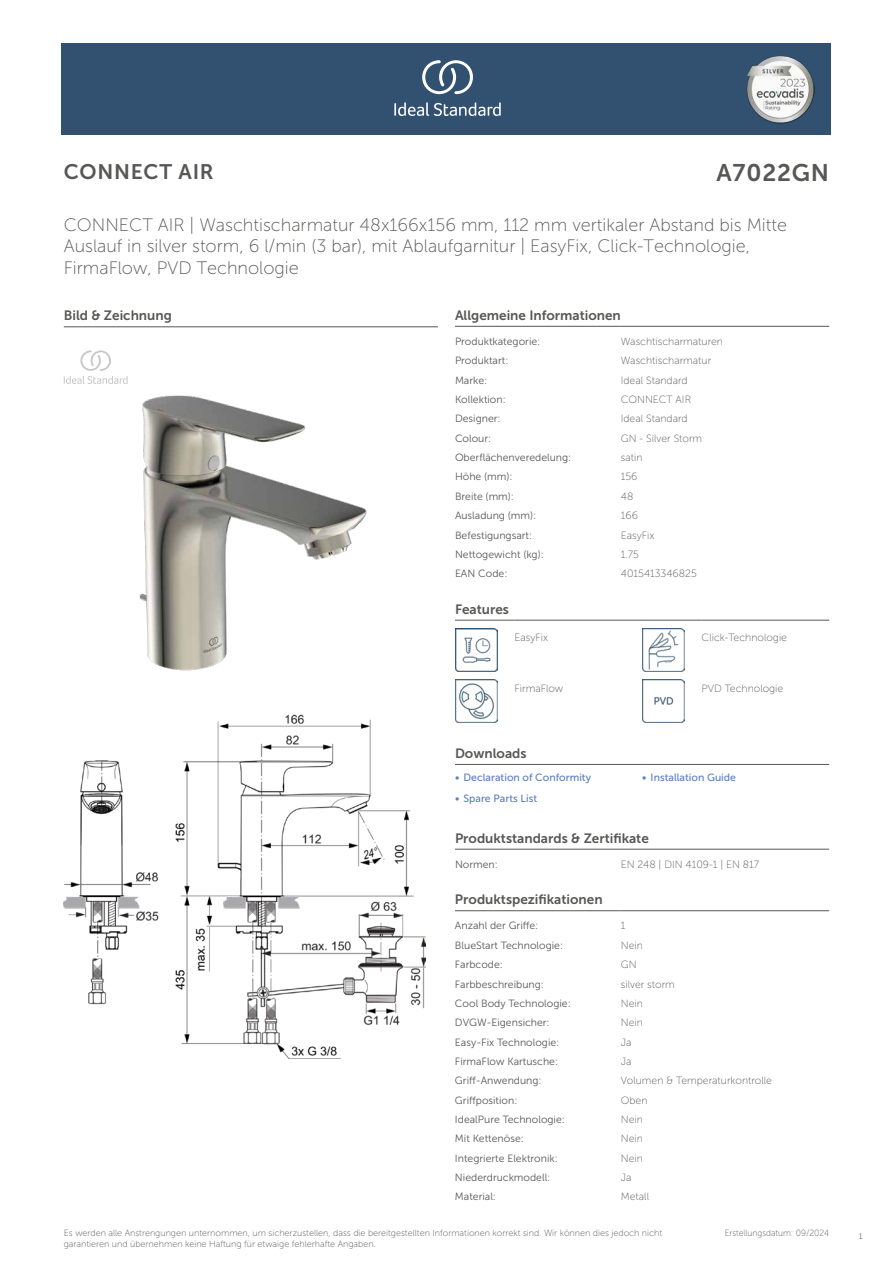
<style>
.page{position:relative;width:893px;height:1263px;background:#fff}
.page>*{position:absolute;margin:0;border:0;box-sizing:border-box;transform-origin:0 0}
.t1{font:24px "Museo Sans 700";letter-spacing:.035em;color:#575756}
.t2{font:21px "Museo Sans 700";letter-spacing:.035em;color:#575756}
.t3{font:18px/21.6px "Museo Sans 100";color:#575756}
.t4{font:13.5px "Museo Sans 700";color:#575756}
.t5{font:10.5px "Museo Sans 300";color:#575756}
.t6{font:10.5px "Museo Sans 100";color:#575756}
.t7{font:10.5px "Museo Sans 500";color:#5b7ebf}
.t8{font:9px/10.8px "Museo Sans 100";color:#575756}
.t9{font:9px "Museo Sans 100";color:#575756;scale:.95 1}
.t10{font:300 9px "Calibri";color:#575756;scale:.95 1}
</style>
<div class="page">
<div style="left:62px;top:43px;width:769px;height:91px;background:#325070"></div>
<hr style="left:455px;top:326px;width:166px;height:1px;background:#575756">
<hr style="left:621px;top:326px;width:208px;height:1px;background:#575756">
<hr style="left:455px;top:620px;width:59px;height:1px;background:#575756">
<hr style="left:514px;top:620px;width:128px;height:1px;background:#575756">
<hr style="left:642px;top:620px;width:60px;height:1px;background:#575756">
<hr style="left:702px;top:620px;width:127px;height:1px;background:#575756">
<img style="left:455px;top:629px;width:42px;height:42px">
<img style="left:642px;top:629px;width:43px;height:42px">
<img style="left:455px;top:680px;width:42px;height:42px">
<img style="left:642px;top:680px;width:43px;height:42px">
<hr style="left:455px;top:764px;width:187px;height:1px;background:#575756">
<hr style="left:642px;top:764px;width:187px;height:1px;background:#575756">
<hr style="left:455px;top:849px;width:166px;height:1px;background:#575756">
<hr style="left:621px;top:849px;width:208px;height:1px;background:#575756">
<hr style="left:455px;top:910px;width:166px;height:1px;background:#575756">
<hr style="left:621px;top:910px;width:208px;height:1px;background:#575756">
<img style="left:64px;top:714px;width:361px;height:344px">
<hr style="left:64px;top:327px;width:374px;height:1px;background:#575756">
<svg style="left:64px;top:350px;width:64px;height:34px"></svg>
<img style="left:139px;top:395px;width:228px;height:275px">
<svg style="left:394px;top:102px;width:107px;height:14px"></svg>
<svg style="left:422px;top:60px;width:51px;height:34px"></svg>
<img style="left:746px;top:56px;width:68px;height:67px">
<h2 class="t2" style="left:64px;top:160px;width:152px">CONNECT AIR</h2>
<h1 class="t1" style="left:716px;top:160px;width:114px">A7022GN</h1>
<h3 class="t3" style="left:64px;top:214px;width:725px">CONNECT AIR | Waschtischarmatur 48x166x156 mm, 112 mm vertikaler Abstand bis Mitte<br>Auslauf in silver storm, 6 l/min (3 bar), mit Ablaufgarnitur | EasyFix, Click-Technologie,<br>FirmaFlow, PVD Technologie</h3>
<p class="t4" style="left:64px;top:308px;width:110px">Bild &amp; Zeichnung</p>
<p class="t4" style="left:455px;top:308px;width:167px">Allgemeine Informationen</p>
<p class="t5" style="left:455px;top:336px;width:87px">Produktkategorie:</p>
<p class="t6" style="left:621px;top:336px;width:104px">Waschtischarmaturen</p>
<p class="t5" style="left:455px;top:355px;width:55px">Produktart:</p>
<p class="t6" style="left:621px;top:355px;width:92px">Waschtischarmatur</p>
<p class="t5" style="left:455px;top:374px;width:34px">Marke:</p>
<p class="t6" style="left:621px;top:374px;width:68px">Ideal Standard</p>
<p class="t5" style="left:455px;top:394px;width:52px">Kollektion:</p>
<p class="t6" style="left:621px;top:394px;width:72px">CONNECT AIR</p>
<p class="t5" style="left:455px;top:413px;width:47px">Designer:</p>
<p class="t6" style="left:621px;top:413px;width:68px">Ideal Standard</p>
<p class="t5" style="left:455px;top:432px;width:38px">Colour:</p>
<p class="t6" style="left:621px;top:433px;width:83px">GN - Silver Storm</p>
<p class="t5" style="left:455px;top:452px;width:118px">Oberflächenveredelung:</p>
<p class="t6" style="left:621px;top:452px;width:23px">satin</p>
<p class="t5" style="left:455px;top:471px;width:59px">Höhe (mm):</p>
<p class="t6" style="left:621px;top:471px;width:18px">156</p>
<p class="t5" style="left:455px;top:491px;width:61px">Breite (mm):</p>
<p class="t6" style="left:621px;top:491px;width:14px">48</p>
<p class="t5" style="left:455px;top:510px;width:83px">Ausladung (mm):</p>
<p class="t6" style="left:621px;top:510px;width:19px">166</p>
<p class="t5" style="left:455px;top:529px;width:79px">Befestigungsart:</p>
<p class="t6" style="left:621px;top:529px;width:35px">EasyFix</p>
<p class="t5" style="left:455px;top:549px;width:90px">Nettogewicht (kg):</p>
<p class="t6" style="left:621px;top:549px;width:20px">1.75</p>
<p class="t5" style="left:455px;top:568px;width:54px">EAN Code:</p>
<p class="t6" style="left:621px;top:568px;width:77px">4015413346825</p>
<p class="t4" style="left:455px;top:602px;width:55px">Features</p>
<p class="t6" style="left:514px;top:632px;width:35px">EasyFix</p>
<p class="t6" style="left:702px;top:632px;width:87px">Click-Technologie</p>
<p class="t6" style="left:514px;top:683px;width:50px">FirmaFlow</p>
<p class="t6" style="left:702px;top:683px;width:83px">PVD Technologie</p>
<p class="t4" style="left:455px;top:746px;width:73px">Downloads</p>
<p class="t7" style="left:455px;top:772px;width:138px">• Declaration of Conformity</p>
<p class="t7" style="left:642px;top:772px;width:95px">• Installation Guide</p>
<p class="t7" style="left:455px;top:793px;width:84px">• Spare Parts List</p>
<p class="t4" style="left:455px;top:831px;width:195px">Produktstandards &amp; Zertifikate</p>
<p class="t5" style="left:455px;top:858px;width:44px">Normen:</p>
<p class="t6" style="left:621px;top:859px;width:140px">EN 248 | DIN 4109-1 | EN 817</p>
<p class="t4" style="left:455px;top:892px;width:149px">Produktspezifikationen</p>
<p class="t5" style="left:455px;top:920px;width:85px">Anzahl der Griffe:</p>
<p class="t6" style="left:621px;top:920px;width:6px">1</p>
<p class="t5" style="left:455px;top:939px;width:110px">BlueStart Technologie:</p>
<p class="t6" style="left:621px;top:939px;width:24px">Nein</p>
<p class="t5" style="left:455px;top:959px;width:49px">Farbcode:</p>
<p class="t6" style="left:621px;top:959px;width:17px">GN</p>
<p class="t5" style="left:455px;top:978px;width:90px">Farbbeschreibung:</p>
<p class="t6" style="left:621px;top:978px;width:56px">silver storm</p>
<p class="t5" style="left:455px;top:997px;width:117px">Cool Body Technologie:</p>
<p class="t6" style="left:621px;top:998px;width:24px">Nein</p>
<p class="t5" style="left:455px;top:1017px;width:96px">DVGW-Eigensicher:</p>
<p class="t6" style="left:621px;top:1017px;width:24px">Nein</p>
<p class="t5" style="left:455px;top:1036px;width:106px">Easy-Fix Technologie:</p>
<p class="t6" style="left:621px;top:1036px;width:12px">Ja</p>
<p class="t5" style="left:455px;top:1056px;width:105px">FirmaFlow Kartusche:</p>
<p class="t6" style="left:621px;top:1056px;width:12px">Ja</p>
<p class="t5" style="left:455px;top:1075px;width:88px">Griff-Anwendung:</p>
<p class="t6" style="left:621px;top:1075px;width:153px">Volumen &amp; Temperaturkontrolle</p>
<p class="t5" style="left:455px;top:1094px;width:64px">Griffposition:</p>
<p class="t6" style="left:621px;top:1094px;width:28px">Oben</p>
<p class="t5" style="left:455px;top:1114px;width:111px">IdealPure Technologie:</p>
<p class="t6" style="left:621px;top:1114px;width:24px">Nein</p>
<p class="t5" style="left:455px;top:1133px;width:70px">Mit Kettenöse:</p>
<p class="t6" style="left:621px;top:1133px;width:24px">Nein</p>
<p class="t5" style="left:455px;top:1152px;width:104px">Integrierte Elektronik:</p>
<p class="t6" style="left:621px;top:1152px;width:24px">Nein</p>
<p class="t5" style="left:455px;top:1172px;width:97px">Niederdruckmodell:</p>
<p class="t6" style="left:621px;top:1172px;width:12px">Ja</p>
<p class="t5" style="left:455px;top:1191px;width:43px">Material:</p>
<p class="t6" style="left:621px;top:1191px;width:30px">Metall</p>
<p class="t8" style="left:64px;top:1227px;width:600px">Es werden alle Anstrengungen unternommen, um sicherzustellen, dass die bereitgestellten Informationen korrekt sind. Wir können dies jedoch nicht garantieren und übernehmen keine Haftung für etwaige fehlerhafte Angaben.</p>
<p class="t9" style="left:725px;top:1228px;width:111px">Erstellungsdatum: 09/2024</p>
<p class="t10" style="left:858px;top:1230px;width:6px">1</p>
</div>
